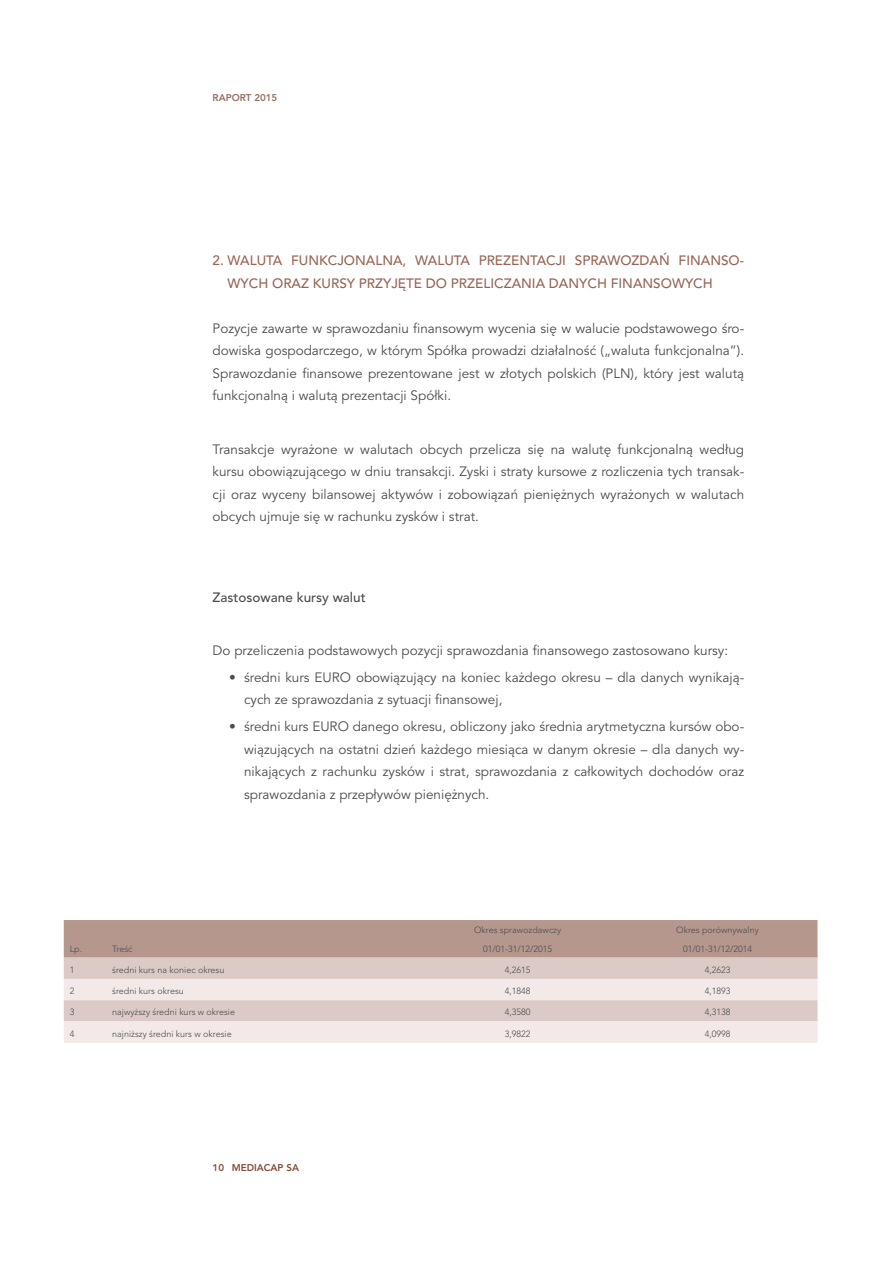
<style>
.page{position:relative;width:893px;height:1263px;background:#fff}
.page>*{position:absolute;margin:0;border:0;box-sizing:border-box;transform-origin:0 0}
.t1{font:13.5px/22.5px "Avenir LT Pro";color:#4b4c4d;text-align:justify}
.t2{font:500 13.5px/22.5px "Avenir LT Pro";color:#976555}
.t3{font:500 13.5px "Avenir LT Pro";color:#4b4c4d}
.t4{font:800 9.75px "Avenir LT Pro";color:#834c3a}
.t5{font:800 9.75px "Avenir LT Pro";color:#967064}
.t6{font:300 9px "Avenir LT Pro";color:#4b4c4d}
</style>
<div class="page">
<div style="left:64px;top:920px;width:753px;height:38px;background:#b5978e"></div>
<div style="left:64px;top:958px;width:753px;height:21px;background:#dbcac5"></div>
<svg style="left:64px;top:979px;width:753px;height:64px;background:#eadfdc"></svg>
<p class="t5" style="left:213px;top:92px;width:66px">RAPORT 2015</p>
<p class="t2" style="left:228px;top:250px;width:518px;text-indent:-15px">2. WALUTA FUNKCJONALNA, WALUTA PREZENTACJI SPRAWOZDAŃ FINANSO-<br>WYCH ORAZ KURSY PRZYJĘTE DO PRZELICZANIA DANYCH FINANSOWYCH</p>
<p class="t1" style="left:213px;top:317px;width:533px">Pozycje zawarte w sprawozdaniu finansowym wycenia się w walucie podstawowego śro&shy;dowiska gospodarczego, w którym Spółka prowadzi działalność („waluta funkcjonalna”).<br>Sprawozdanie finansowe prezentowane jest w złotych polskich (PLN), który jest walutą funkcjonalną i walutą prezentacji Spółki.</p>
<p class="t1" style="left:213px;top:438px;width:533px">Transakcje wyrażone w walutach obcych przelicza się na walutę funkcjonalną według kursu obowiązującego w dniu transakcji. Zyski i straty kursowe z rozliczenia tych transak&shy;cji oraz wyceny bilansowej aktywów i zobowiązań pieniężnych wyrażonych w walutach obcych ujmuje się w rachunku zysków i strat.</p>
<p class="t6" style="left:70px;top:943px;width:14px">Lp.</p>
<p class="t6" style="left:112px;top:943px;width:22px">Treść</p>
<p class="t3" style="left:213px;top:589px;width:155px">Zastosowane kursy walut</p>
<p class="t1" style="left:213px;top:639px;width:517px">Do przeliczenia podstawowych pozycji sprawozdania finansowego zastosowano kursy:</p>
<p class="t1" style="left:244px;top:666px;width:501px;text-indent:-15px">• średni kurs EURO obowiązujący na koniec każdego okresu – dla danych wynikają&shy;cych ze sprawozdania z sytuacji finansowej,</p>
<p class="t1" style="left:244px;top:715px;width:501px;text-indent:-15px">• średni kurs EURO danego okresu, obliczony jako średnia arytmetyczna kursów obo&shy;wiązujących na ostatni dzień każdego miesiąca w danym okresie – dla danych wy&shy;nikających z rachunku zysków i strat, sprawozdania z całkowitych dochodów oraz sprawozdania z przepływów pieniężnych.</p>
<p class="t6" style="left:474px;top:924px;width:89px">Okres sprawozdawczy</p>
<p class="t6" style="left:676px;top:924px;width:84px">Okres porównywalny</p>
<p class="t6" style="left:483px;top:943px;width:71px">01/01-31/12/2015</p>
<p class="t6" style="left:683px;top:943px;width:71px">01/01-31/12/2014</p>
<p class="t6" style="left:70px;top:964px;width:6px">1</p>
<p class="t6" style="left:112px;top:964px;width:114px">średni kurs na koniec okresu</p>
<p class="t6" style="left:505px;top:964px;width:27px">4,2615</p>
<p class="t6" style="left:705px;top:964px;width:27px">4,2623</p>
<p class="t6" style="left:70px;top:986px;width:6px">2</p>
<p class="t6" style="left:112px;top:986px;width:73px">średni kurs okresu</p>
<p class="t6" style="left:505px;top:986px;width:27px">4,1848</p>
<p class="t6" style="left:705px;top:986px;width:27px">4,1893</p>
<p class="t6" style="left:70px;top:1007px;width:6px">3</p>
<p class="t6" style="left:112px;top:1007px;width:124px">najwyższy średni kurs w okresie</p>
<p class="t6" style="left:505px;top:1007px;width:27px">4,3580</p>
<p class="t6" style="left:705px;top:1007px;width:27px">4,3138</p>
<p class="t6" style="left:70px;top:1028px;width:6px">4</p>
<p class="t6" style="left:112px;top:1028px;width:121px">najniższy średni kurs w okresie</p>
<p class="t6" style="left:505px;top:1028px;width:27px">3,9822</p>
<p class="t6" style="left:705px;top:1028px;width:27px">4,0998</p>
<p class="t4" style="left:213px;top:1160px;width:7px">9</p>
<p class="t4" style="left:213px;top:1161px;width:88px">10 MEDIACAP SA</p>
</div>
